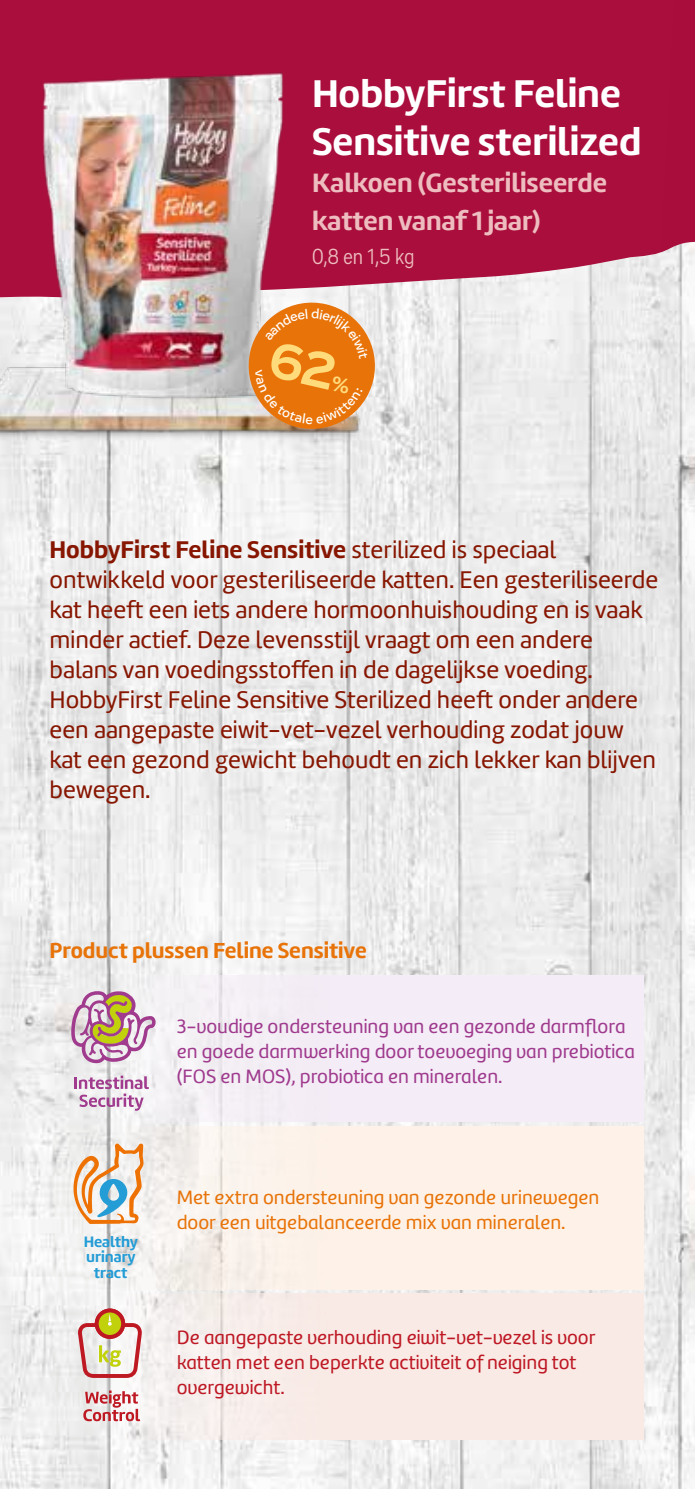
<style>
.page{position:relative;width:695px;height:1489px;background:#fff}
.page>*{position:absolute;margin:0;border:0;box-sizing:border-box;transform-origin:0 0}
.t1{font:700 40px/48px "Marine";color:#fff}
.t2{font:700 27.5px/37.5px "Marine";color:#edbdbf}
.t3{font:25px/30px "Marine";color:#871601}
.t4{font:700 22.5px "Marine";color:#e87308}
.t5{font:22.5px "Vito Condensed";color:#edbdbf}
.t6{font:20px/25px "Marine UP Regular";color:#9f3a8e}
.t7{font:20px/25px "Marine UP Regular";color:#be1824}
.t8{font:20px/25px "Marine UP Regular";color:#e87308}
.t9{font:700 15.75px/15.8px "Marine";color:#249cd5;text-align:center}
.s1{font-weight:700}
</style>
<div class="page">
<img style="left:0;top:359px;width:694px;height:1129px">
<svg style="left:348px;top:263px;width:304px;height:96px;fill:#ededed"></svg>
<div style="left:0;top:0;width:652px;height:263px;background:#aa0e3d"></div>
<img style="left:0;top:435px;width:375px;height:36px">
<img style="left:0;top:28px;width:348px;height:409px">
<img style="left:652px;top:0;width:42px;height:422px">
<div style="left:51px;top:975px;width:592px;height:146px;background:#f4ecf6"></div>
<div style="left:51px;top:1125px;width:592px;height:164px;background:#fef2e8"></div>
<div style="left:51px;top:1292px;width:592px;height:147px;background:#f9eae5"></div>
<svg style="left:74px;top:1075px;width:75px;height:35px"></svg>
<svg style="left:71px;top:990px;width:85px;height:73px"></svg>
<svg style="left:73px;top:1143px;width:70px;height:80px"></svg>
<svg style="left:83px;top:1390px;width:57px;height:30px"></svg>
<svg style="left:78px;top:1308px;width:64px;height:69px"></svg>
<svg style="left:242px;top:296px;width:139px;height:139px"></svg>
<h1 class="t1" style="left:312px;top:69px;width:331px">HobbyFirst Feline<br>Sensitive sterilized</h1>
<p class="t2" style="left:312px;top:164px;width:296px">Kalkoen (Gesteriliseerde katten vanaf 1 jaar)</p>
<p class="t5" style="left:312px;top:243px;width:104px">0,8 en 1,5 kg</p>
<p class="t3" style="left:50px;top:534px;width:610px"><span class="s1">HobbyFirst Feline Sensitive</span> sterilized is speciaal ontwikkeld voor gesteriliseerde katten. Een gesteriliseerde kat heeft een iets andere hormoonhuishouding en is vaak minder actief. Deze levensstijl vraagt om een andere balans van voedingsstoffen in de dagelijkse voeding.<br>HobbyFirst Feline Sensitive Sterilized heeft onder andere een aangepaste eiwit-vet-vezel verhouding zodat jouw kat een gezond gewicht behoudt en zich lekker kan blijven bewegen.</p>
<p class="t4" style="left:50px;top:935px;width:318px">Product plussen Feline Sensitive</p>
<p class="t6" style="left:177px;top:1014px;width:459px">3-voudige ondersteuning van een gezonde darmflora en goede darmwerking door toevoeging van prebiotica (FOS en MOS), probiotica en mineralen.</p>
<p class="t9" style="left:84px;top:1233px;width:56px">Healthy urinary tract</p>
<p class="t8" style="left:177px;top:1184px;width:424px">Met extra ondersteuning van gezonde urinewegen door een uitgebalanceerde mix van mineralen.</p>
<p class="t7" style="left:177px;top:1324px;width:420px">De aangepaste verhouding eiwit-vet-vezel is voor katten met een beperkte activiteit of neiging tot overgewicht.</p>
</div>
